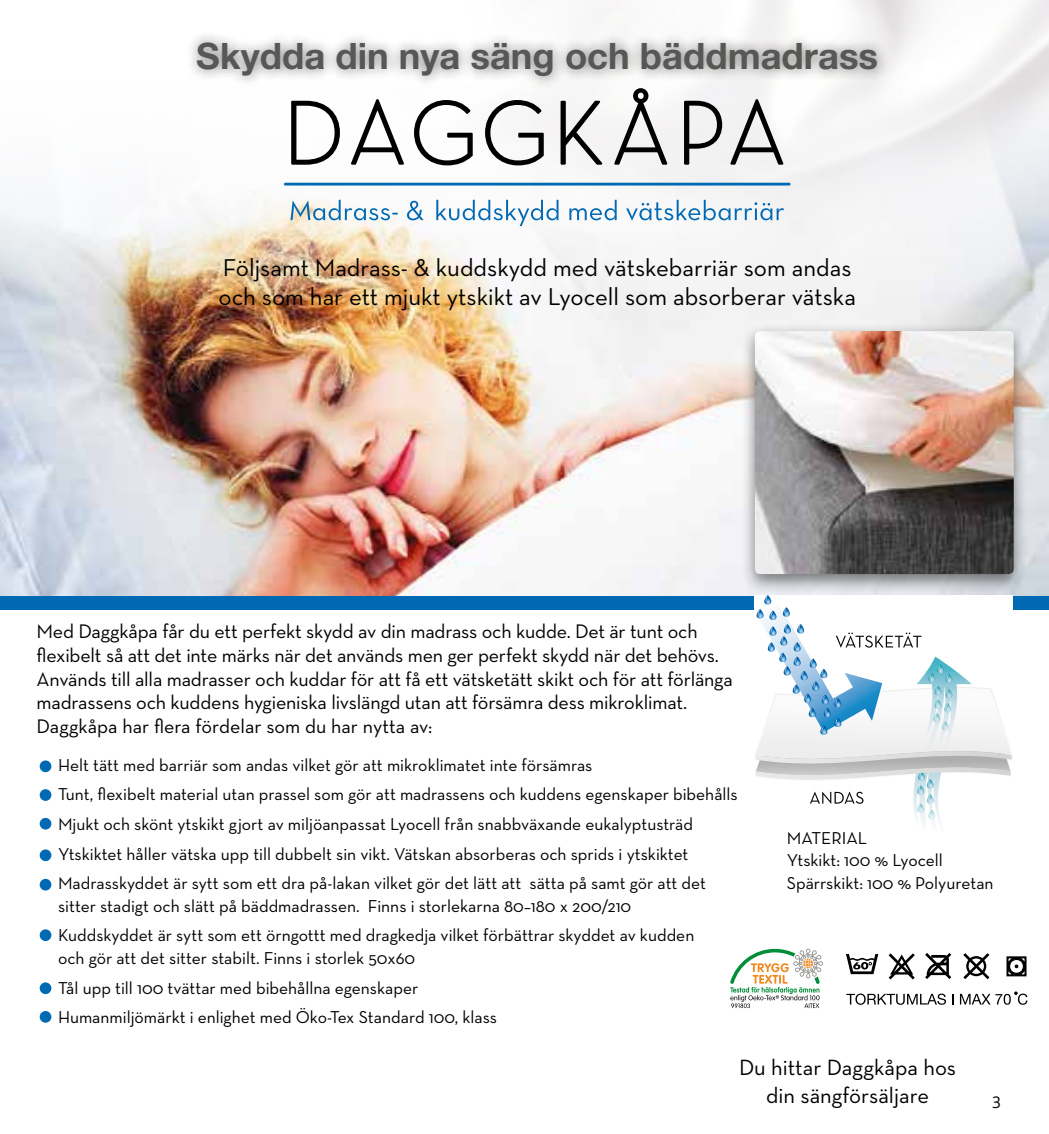
<style>
.page{position:relative;width:1049px;height:1134px;background:#fff}
.page>*{position:absolute;margin:0;border:0;box-sizing:border-box;transform-origin:0 0}
.t1{font:700 36.5px "Helvetica Neue";color:#575756}
.t2{font:24.75px/29.8px "Neutra Text";color:#000}
.t3{font:22.5px/27.5px "Neutra Text";color:#000;text-align:center}
.t4{font:20px/23.8px "Neutra Text";letter-spacing:-.01em;color:#000}
.t5{font:17.5px/29.8px "Neutra Text";color:#000}
.t6{font:300 17.5px "Bliss 2";color:#000}
</style>
<div class="page">
<img style="left:0;top:47px;width:1049px;height:549px">
<div style="left:0;top:596px;width:1049px;height:13px;background:#0069b4"></div>
<div style="left:185px;top:30px;width:704px;height:60px;background:#000;opacity:.5"></div>
<svg style="left:730px;top:949px;width:93px;height:59px"></svg>
<svg style="left:846px;top:993px;width:100px;height:12px"></svg>
<svg style="left:960px;top:991px;width:67px;height:14px"></svg>
<svg style="left:846px;top:954px;width:32px;height:20px"></svg>
<svg style="left:963px;top:953px;width:26px;height:26px"></svg>
<svg style="left:889px;top:953px;width:26px;height:26px"></svg>
<svg style="left:1006px;top:956px;width:21px;height:21px"></svg>
<svg style="left:925px;top:953px;width:26px;height:26px"></svg>
<div style="left:740px;top:323px;width:288px;height:272px;background:#000;opacity:.5"></div>
<img style="left:755px;top:331px;width:259px;height:243px">
<svg style="left:754px;top:595px;width:259px;height:228px"></svg>
<div style="left:40px;top:760px;width:11px;height:12px;background:#0069b4;border-radius:50%"></div>
<div style="left:40px;top:789px;width:11px;height:12px;background:#0069b4;border-radius:50%"></div>
<div style="left:40px;top:818px;width:11px;height:11px;background:#0069b4;border-radius:50%"></div>
<div style="left:40px;top:849px;width:11px;height:12px;background:#0069b4;border-radius:50%"></div>
<div style="left:40px;top:879px;width:11px;height:11px;background:#0069b4;border-radius:50%"></div>
<div style="left:40px;top:929px;width:11px;height:12px;background:#0069b4;border-radius:50%"></div>
<div style="left:40px;top:982px;width:11px;height:12px;background:#0069b4;border-radius:50%"></div>
<div style="left:40px;top:1011px;width:11px;height:12px;background:#0069b4;border-radius:50%"></div>
<svg style="left:291px;top:101px;width:49px;height:64px"></svg>
<svg style="left:351px;top:99px;width:53px;height:66px"></svg>
<svg style="left:414px;top:100px;width:59px;height:65px"></svg>
<svg style="left:485px;top:100px;width:59px;height:65px"></svg>
<svg style="left:560px;top:101px;width:42px;height:64px"></svg>
<svg style="left:614px;top:88px;width:53px;height:77px"></svg>
<svg style="left:684px;top:101px;width:38px;height:64px"></svg>
<svg style="left:730px;top:99px;width:53px;height:66px"></svg>
<hr style="left:285px;top:183px;width:504px;height:3px;background:#0069b4">
<svg style="left:290px;top:200px;width:494px;height:26px"></svg>
<h1 class="t1" style="left:196px;top:34px;width:683px">Skydda din nya säng och bäddmadrass</h1>
<h2 class="t2" style="left:218px;top:252px;width:639px">Följsamt Madrass- &amp; kuddskydd med vätskebarriär som andas och som har ett mjukt ytskikt av Lyocell som absorberar vätska</h2>
<p class="t4" style="left:37px;top:619px;width:698px">Med Daggkåpa får du ett perfekt skydd av din madrass och kudde. Det är tunt och flexibelt så att det inte märks när det används men ger perfekt skydd när det behövs.<br>Används till alla madrasser och kuddar för att få ett vätsketätt skikt och för att förlänga madrassens och kuddens hygieniska livslängd utan att försämra dess mikroklimat.<br>Daggkåpa har flera fördelar som du har nytta av:</p>
<p class="t5" style="left:58px;top:750px;width:681px">Helt tätt med barriär som andas vilket gör att mikroklimatet inte försämras<br>Tunt, flexibelt material utan prassel som gör att madrassens och kuddens egenskaper bibehålls Mjukt och skönt ytskikt gjort av miljöanpassat Lyocell från snabbväxande eukalyptusträd Ytskiktet håller vätska upp till dubbelt sin vikt. Vätskan absorberas och sprids i ytskiktet Madrasskyddet är sytt som ett dra på-lakan vilket gör det lätt att sätta på samt gör att det</p>
<p class="t5" style="left:58px;top:891px;width:638px">sitter stadigt och slätt på bäddmadrassen. Finns i storlekarna 80–180 x 200/210<br>Kuddskyddet är sytt som ett örngottt med dragkedja vilket förbättrar skyddet av kudden</p>
<p class="t5" style="left:58px;top:943px;width:441px">och gör att det sitter stabilt. Finns i storlek 50x60<br>Tål upp till 100 tvättar med bibehållna egenskaper<br>Humanmiljömärkt i enlighet med Öko-Tex Standard 100, klass</p>
<p class="t5" style="left:787px;top:827px;width:208px;line-height:22.2px">MATERIAL<br>Ytskikt: 100 % Lyocell<br>Spärrskikt: 100 % Polyuretan</p>
<p class="t3" style="left:739px;top:1053px;width:219px">Du hittar Daggkåpa hos din sängförsäljare</p>
<p class="t6" style="left:992px;top:1091px;width:11px">3</p>
</div>
